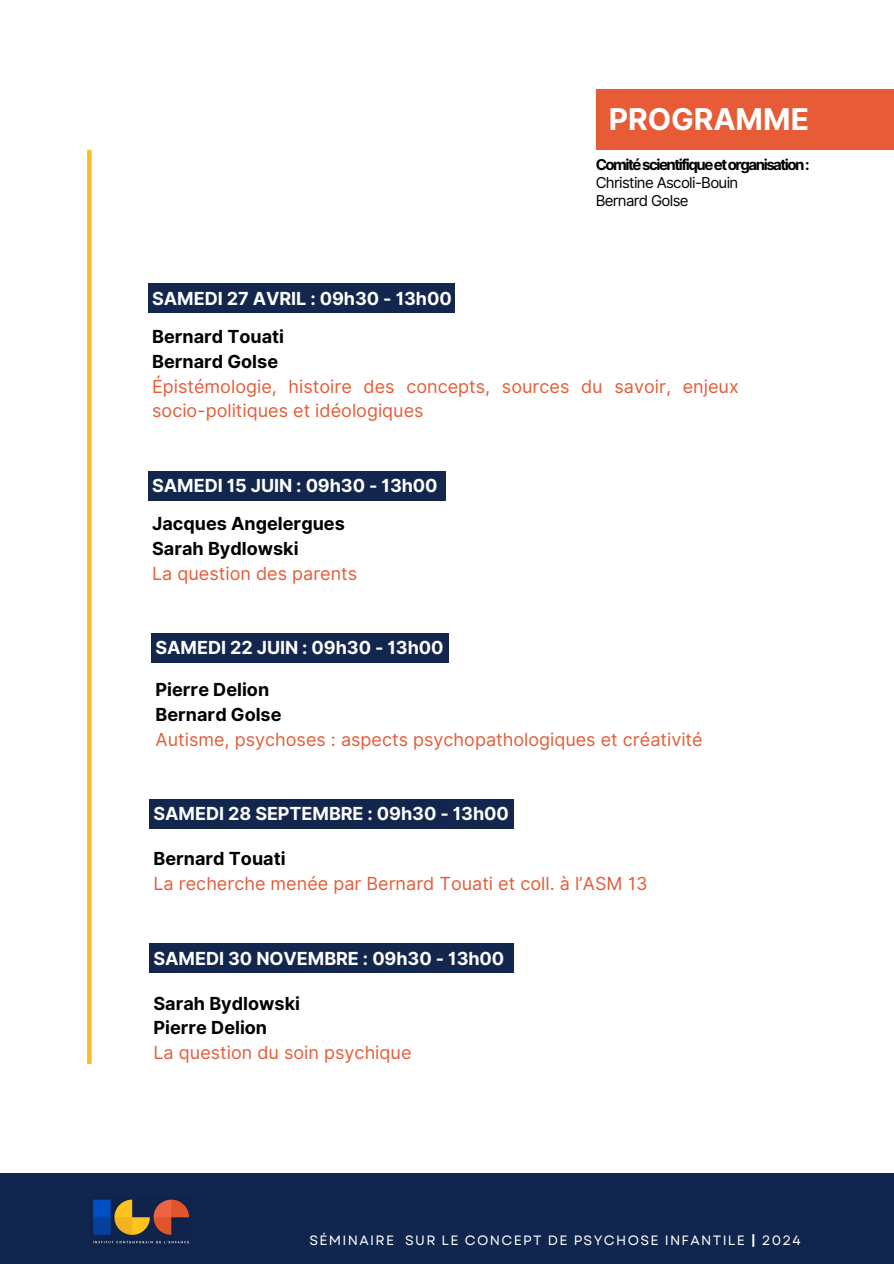
<style>
.page{position:relative;width:894px;height:1264px;background:#fff}
.page>*{position:absolute;margin:0;border:0;box-sizing:border-box;transform-origin:0 0}
.t1{font:700 30px "Inter";letter-spacing:-.005em;color:#fff}
.t2{font:18px/24.8px "Inter";color:#e65c39}
.t3{font:700 18px "Inter";letter-spacing:-.005em;color:#fff}
.t4{font:700 18px/24.8px "Inter";color:#000}
.t5{font:700 15px/18px "Inter";letter-spacing:-.095em;color:#000}
.t6{font:13.5px "Garet";letter-spacing:.1em;color:#fff}
.s1{font-weight:400}
.s2{font-weight:700;color:#000}
.s3{font-weight:400;color:#e65c39}
.s4{font-weight:700}
</style>
<div class="page">
<div style="left:0;top:1173px;width:893px;height:90px;background:#11264e"></div>
<img style="left:93px;top:1199px;width:96px;height:45px">
<div style="left:87px;top:150px;width:5px;height:914px;background:#f7c027"></div>
<div style="left:148px;top:283px;width:306px;height:30px;background:#13264e"></div>
<div style="left:148px;top:471px;width:297px;height:29px;background:#13264e"></div>
<div style="left:151px;top:633px;width:298px;height:30px;background:#13264e"></div>
<div style="left:149px;top:799px;width:365px;height:29px;background:#13264e"></div>
<div style="left:149px;top:943px;width:365px;height:30px;background:#13264e"></div>
<div style="left:595px;top:89px;width:298px;height:60px;background:#e75c36"></div>
<p class="t1" style="left:608px;top:101px;width:202px">PROGRAMME</p>
<p class="t5" style="left:595px;top:155px;width:215px">Comitéscientifiqueetorganisation:<br><span class="s1">Christine Ascoli-Bouin<br>Bernard Golse</span></p>
<h4 class="t3" style="left:152px;top:287px;width:301px">SAMEDI 27 AVRIL : 09h30 - 13h00</h4>
<h2 class="t2" style="left:152px;top:324px;width:588px"><span class="s2">Bernard Touati<br>Bernard Golse<br></span>Épistémologie, histoire des concepts, sources du savoir, enjeux socio-politiques et idéologiques</h2>
<h2 class="t3" style="left:152px;top:475px;width:287px">SAMEDI 15 JUIN : 09h30 - 13h00</h2>
<h3 class="t4" style="left:152px;top:511px;width:206px">Jacques Angelergues<br>Sarah Bydlowski<br><span class="s3">La question des parents</span></h3>
<h2 class="t3" style="left:155px;top:637px;width:289px">SAMEDI 22 JUIN : 09h30 - 13h00</h2>
<h3 class="t2" style="left:155px;top:677px;width:548px"><span class="s2">Pierre Delion<br>Bernard Golse<br></span>Autisme, psychoses : aspects psychopathologiques et créativité</h3>
<h2 class="t3" style="left:153px;top:802px;width:357px">SAMEDI 28 SEPTEMBRE : 09h30 - 13h00</h2>
<h3 class="t2" style="left:153px;top:846px;width:495px"><span class="s2">Bernard Touati<br></span>La recherche menée par Bernard Touati et coll. à l’ASM 13</h3>
<h2 class="t3" style="left:153px;top:947px;width:352px">SAMEDI 30 NOVEMBRE : 09h30 - 13h00</h2>
<h3 class="t4" style="left:153px;top:990px;width:259px">Sarah Bydlowski<br>Pierre Delion<br><span class="s3">La question du soin psychique</span></h3>
<h3 class="t6" style="left:309px;top:1230px;width:493px">SÉMINAIRE SUR LE CONCEPT DE PSYCHOSE INFANTILE <span class="s4">|</span> 2024</h3>
</div>
